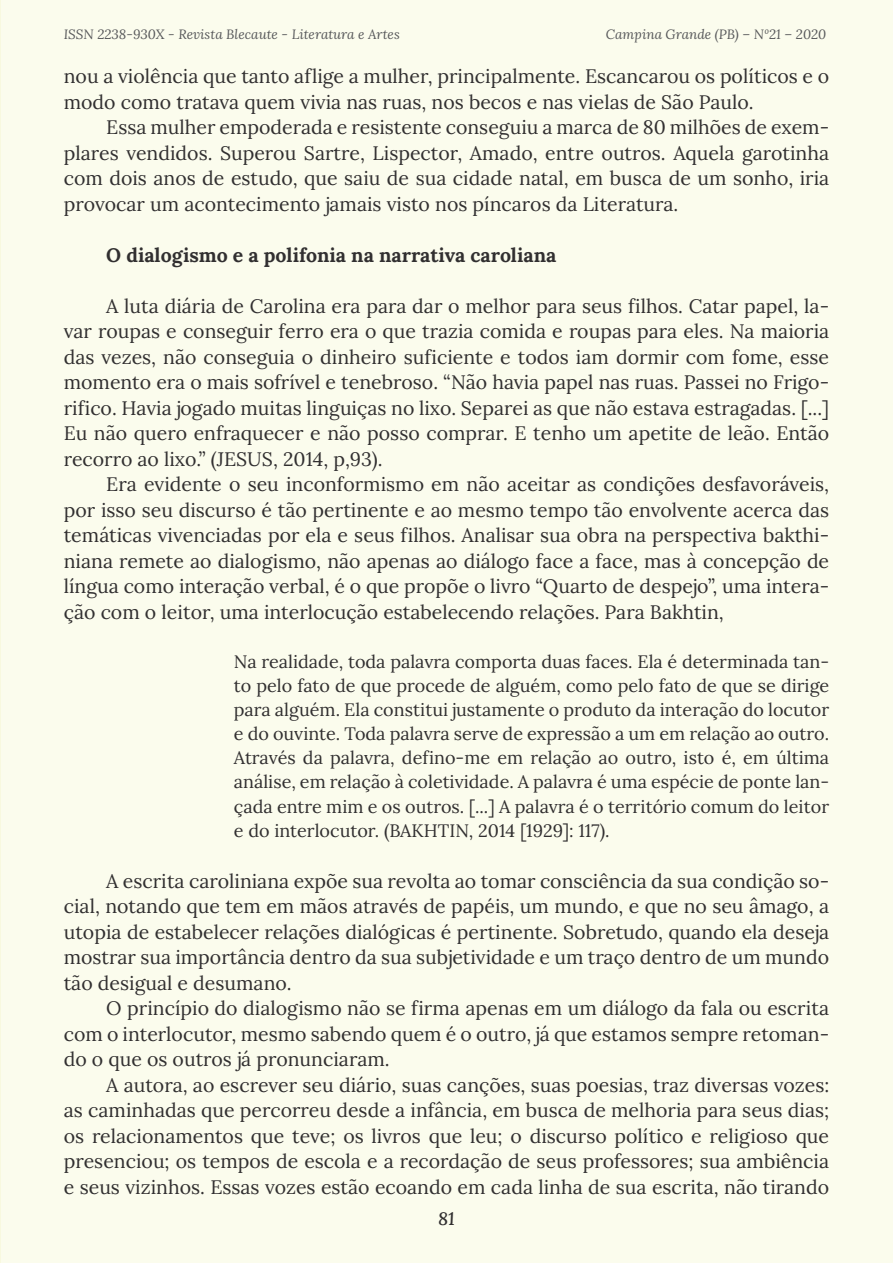
<style>
.page{position:relative;width:893px;height:1263px;background:#fbfced}
.page>*{position:absolute;margin:0;border:0;box-sizing:border-box;transform-origin:0 0}
.TEXTO_GERAL{font:19.5px/25.5px "Lora";color:#312f30;text-align:justify}
.TEXTO_GERAL-2{font:700 19.5px "Lora";color:#312f30}
.TEXTO_GERAL-3{font:18px/24px "Lora";color:#312f30;text-align:justify}
.t1{font:italic 500 18px "Lora";color:#312f30}
.t2{font:italic 13.5px "Lora";color:#57585a}
</style>
<div class="page">
<p class="t2" style="left:64px;top:25px;width:338px">ISSN 2238-930X - Revista Blecaute - Literatura e Artes</p>
<p class="t2" style="left:606px;top:25px;width:222px">Campina Grande (PB) – Nº21 – 2020</p>
<p class="TEXTO_GERAL" style="left:64px;top:62px;width:767px">nou a violência que tanto aflige a mulher, principalmente. Escancarou os políticos e o modo como tratava quem vivia nas ruas, nos becos e nas vielas de São Paulo.</p>
<p class="TEXTO_GERAL" style="left:64px;top:113px;width:767px;text-indent:43px">Essa mulher empoderada e resistente conseguiu a marca de 80 milhões de exem&shy;plares vendidos. Superou Sartre, Lispector, Amado, entre outros. Aquela garotinha com dois anos de estudo, que saiu de sua cidade natal, em busca de um sonho, iria provocar um acontecimento jamais visto nos píncaros da Literatura.</p>
<p class="TEXTO_GERAL-2" style="left:106px;top:239px;width:451px">O dialogismo e a polifonia na narrativa caroliana</p>
<p class="TEXTO_GERAL" style="left:64px;top:292px;width:767px;text-indent:43px">A luta diária de Carolina era para dar o melhor para seus filhos. Catar papel, la&shy;var roupas e conseguir ferro era o que trazia comida e roupas para eles. Na maioria das vezes, não conseguia o dinheiro suficiente e todos iam dormir com fome, esse momento era o mais sofrível e tenebroso. “Não havia papel nas ruas. Passei no Frigo&shy;rifico. Havia jogado muitas linguiças no lixo. Separei as que não estava estragadas. [...] Eu não quero enfraquecer e não posso comprar. E tenho um apetite de leão. Então recorro ao lixo.” (JESUS, 2014, p,93).</p>
<p class="TEXTO_GERAL" style="left:64px;top:470px;width:767px;text-indent:43px">Era evidente o seu inconformismo em não aceitar as condições desfavoráveis, por isso seu discurso é tão pertinente e ao mesmo tempo tão envolvente acerca das temáticas vivenciadas por ela e seus filhos. Analisar sua obra na perspectiva bakthi&shy;niana remete ao dialogismo, não apenas ao diálogo face a face, mas à concepção de língua como interação verbal, é o que propõe o livro “Quarto de despejo”, uma intera&shy;ção com o leitor, uma interlocução estabelecendo relações. Para Bakhtin,</p>
<p class="TEXTO_GERAL-3" style="left:234px;top:649px;width:597px">Na realidade, toda palavra comporta duas faces. Ela é determinada tan&shy;to pelo fato de que procede de alguém, como pelo fato de que se dirige para alguém. Ela constitui justamente o produto da interação do locutor e do ouvinte. Toda palavra serve de expressão a um em relação ao outro.<br>Através da palavra, defino-me em relação ao outro, isto é, em última análise, em relação à coletividade. A palavra é uma espécie de ponte lan&shy;çada entre mim e os outros. [...] A palavra é o território comum do leitor e do interlocutor. (BAKHTIN, 2014 [1929]: 117).</p>
<p class="TEXTO_GERAL" style="left:64px;top:866px;width:767px;text-indent:43px">A escrita caroliniana expõe sua revolta ao tomar consciência da sua condição so&shy;cial, notando que tem em mãos através de papéis, um mundo, e que no seu âmago, a utopia de estabelecer relações dialógicas é pertinente. Sobretudo, quando ela deseja mostrar sua importância dentro da sua subjetividade e um traço dentro de um mundo tão desigual e desumano.</p>
<p class="TEXTO_GERAL" style="left:64px;top:994px;width:767px;text-indent:43px">O princípio do dialogismo não se firma apenas em um diálogo da fala ou escrita com o interlocutor, mesmo sabendo quem é o outro, já que estamos sempre retoman&shy;do o que os outros já pronunciaram.</p>
<p class="TEXTO_GERAL" style="left:64px;top:1070px;width:767px;text-indent:43px">A autora, ao escrever seu diário, suas canções, suas poesias, traz diversas vozes: as caminhadas que percorreu desde a infância, em busca de melhoria para seus dias; os relacionamentos que teve; os livros que leu; o discurso político e religioso que presenciou; os tempos de escola e a recordação de seus professores; sua ambiência e seus vizinhos. Essas vozes estão ecoando em cada linha de sua escrita, não tirando</p>
<p class="t1" style="left:438px;top:1206px;width:18px">81</p>
</div>
